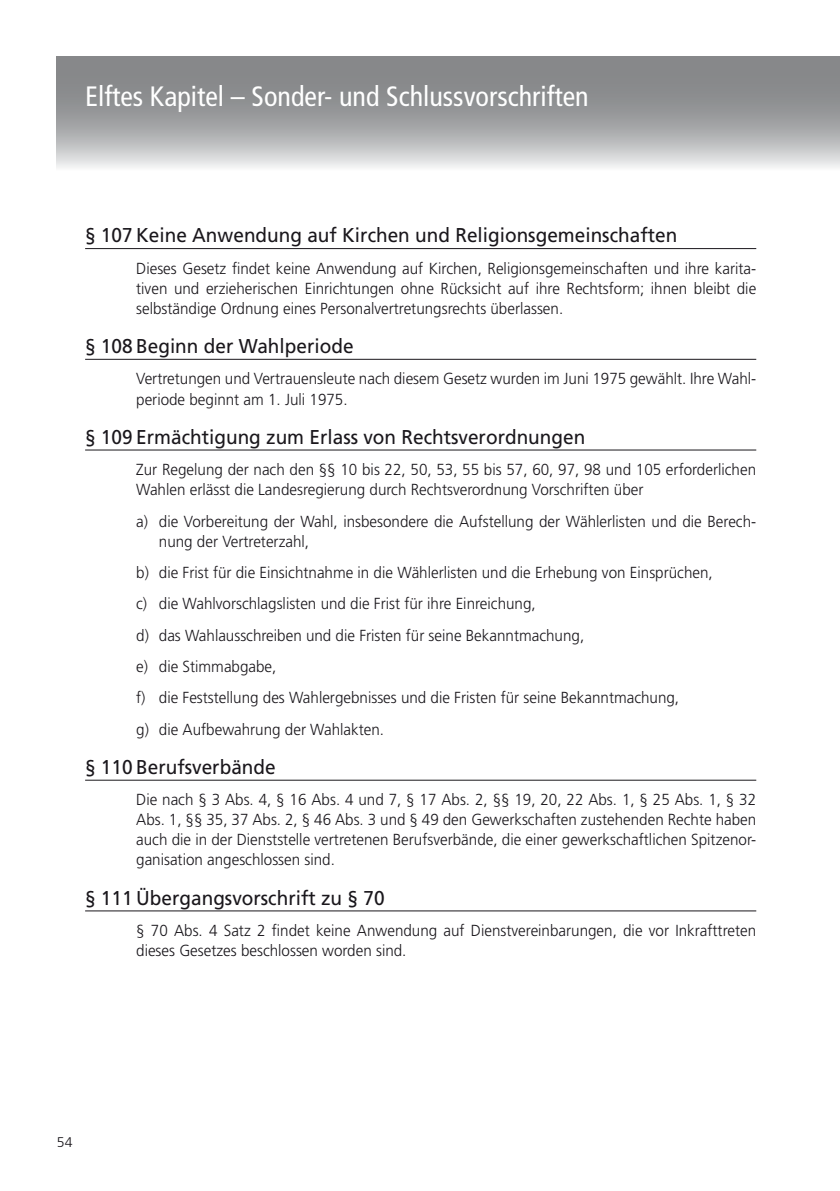
<style>
.page{position:relative;width:840px;height:1191px;background:#fff}
.page>*{position:absolute;margin:0;border:0;box-sizing:border-box;transform-origin:0 0}
.t1{font:condensed 28px "Frutiger";color:#fff}
.t2{font:20px "Frutiger";color:#1a171c;scale:.95 1}
.t3{font:300 16px/20px "Frutiger";color:#1a171c;scale:.95 1}
.t4{font:300 14px "Frutiger";color:#1a171c}
</style>
<div class="page">
<svg style="left:57px;top:57px;width:782px;height:111px;background:#a3a4a6"></svg>
<hr style="left:85px;top:248px;width:670px;height:1px;background:#1a171c">
<hr style="left:85px;top:359px;width:670px;height:1px;background:#1a171c">
<hr style="left:85px;top:449px;width:670px;height:1px;background:#1a171c">
<hr style="left:85px;top:779px;width:670px;height:1px;background:#1a171c">
<hr style="left:85px;top:910px;width:670px;height:1px;background:#1a171c">
<h1 class="t1" style="left:85px;top:80px;width:505px">Elftes Kapitel – Sonder- und Schlussvorschriften</h1>
<p class="t2" style="left:85px;top:224px;width:624px">§ 107 Keine Anwendung auf Kirchen und Religionsgemeinschaften</p>
<p class="t3" style="left:136px;top:258px;width:653px;text-align:justify">Dieses Gesetz findet keine Anwendung auf Kirchen, Religionsgemeinschaften und ihre karita&shy;tiven und erzieherischen Einrichtungen ohne Rücksicht auf ihre Rechtsform; ihnen bleibt die selbständige Ordnung eines Personalvertretungsrechts überlassen.</p>
<p class="t2" style="left:85px;top:334px;width:284px">§ 108 Beginn der Wahlperiode</p>
<p class="t3" style="left:136px;top:369px;width:653px">Vertretungen und Vertrauensleute nach diesem Gesetz wurden im Juni 1975 gewählt. Ihre Wahl&shy;periode beginnt am 1. Juli 1975.</p>
<p class="t2" style="left:85px;top:425px;width:527px">§ 109 Ermächtigung zum Erlass von Rechtsverordnungen</p>
<p class="t3" style="left:136px;top:459px;width:653px">Zur Regelung der nach den §§ 10 bis 22, 50, 53, 55 bis 57, 60, 97, 98 und 105 erforderlichen<br>Wahlen erlässt die Landesregierung durch Rechtsverordnung Vorschriften über</p>
<p class="t3" style="left:159px;top:511px;width:630px;text-indent:-23px">a) die Vorbereitung der Wahl, insbesondere die Aufstellung der Wählerlisten und die Berech&shy;nung der Vertreterzahl,</p>
<p class="t3" style="left:136px;top:556px;width:608px;line-height:31.4px">b) die Frist für die Einsichtnahme in die Wählerlisten und die Erhebung von Einsprüchen, c) die Wahlvorschlagslisten und die Frist für ihre Einreichung,<br>d) das Wahlausschreiben und die Fristen für seine Bekanntmachung,<br>e) die Stimmabgabe,<br>f) die Feststellung des Wahlergebnisses und die Fristen für seine Bekanntmachung,<br>g) die Aufbewahrung der Wahlakten.</p>
<p class="t2" style="left:85px;top:755px;width:202px">§ 110 Berufsverbände</p>
<p class="t3" style="left:136px;top:790px;width:654px;text-align:justify">Die nach § 3 Abs. 4, § 16 Abs. 4 und 7, § 17 Abs. 2, §§ 19, 20, 22 Abs. 1, § 25 Abs. 1, § 32<br>Abs. 1, §§ 35, 37 Abs. 2, § 46 Abs. 3 und § 49 den Gewerkschaften zustehenden Rechte haben auch die in der Dienststelle vertretenen Berufsverbände, die einer gewerkschaftlichen Spitzenor&shy;ganisation angeschlossen sind.</p>
<p class="t2" style="left:85px;top:886px;width:316px">§ 111 Übergangsvorschrift zu § 70</p>
<p class="t3" style="left:136px;top:920px;width:653px">§ 70 Abs. 4 Satz 2 findet keine Anwendung auf Dienstvereinbarungen, die vor Inkrafttreten dieses Gesetzes beschlossen worden sind.</p>
<p class="t4" style="left:57px;top:1133px;width:17px">54</p>
</div>
